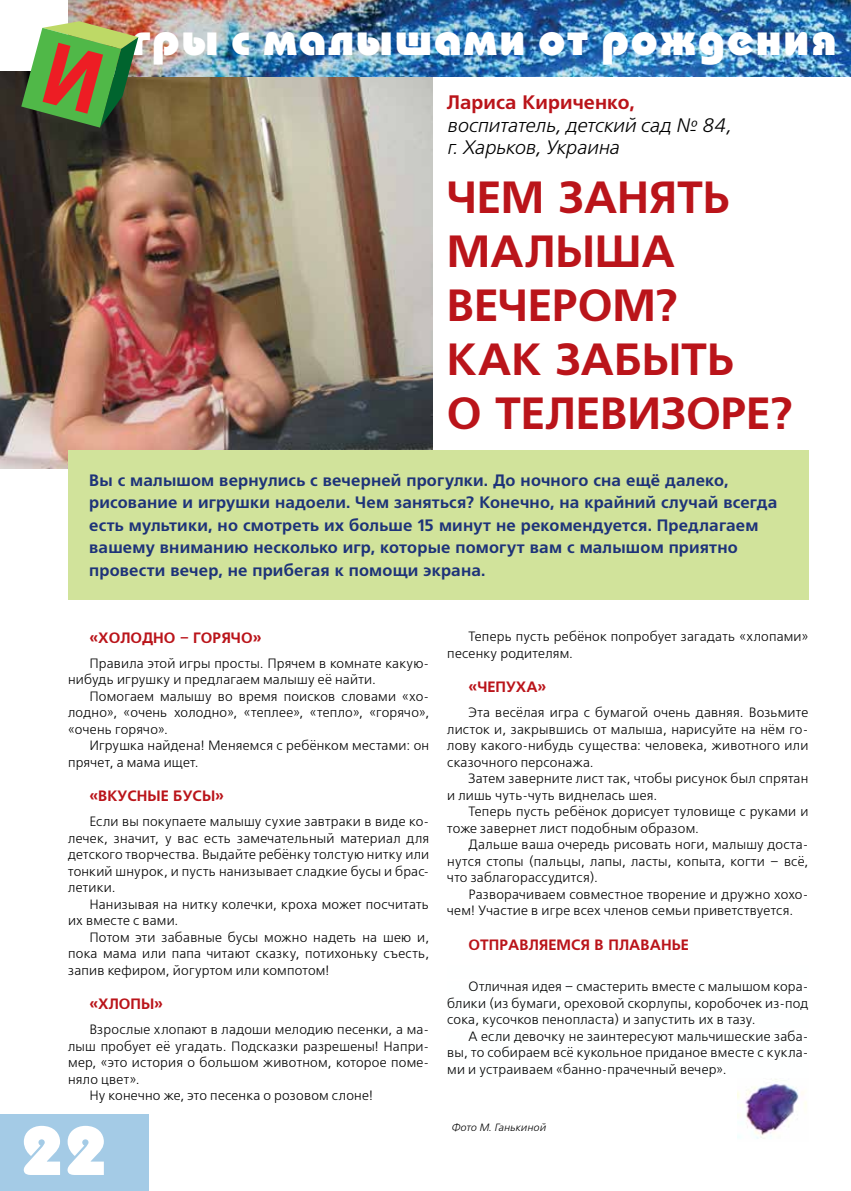
<style>
.page{position:relative;width:851px;height:1191px;background:#fff}
.page>*{position:absolute;margin:0;border:0;box-sizing:border-box;transform-origin:0 0}
.t1{font:800 69px "Bauhaus C";color:#fff}
.t2{font:700 45px/54px "Free Set C";letter-spacing:-.005em;color:#ba141a}
.t3{font:800 45px "Bauhaus C";letter-spacing:.04em;color:#fff}
.t4{font:italic 19.5px/22.5px "Free Set C";letter-spacing:-.005em;color:#000}
.t5{font:700 19.5px "Free Set C";letter-spacing:.005em;color:#ba141a}
.t6{font:700 16.5px/22.5px "Free Set C";letter-spacing:.01em;color:#1e3379}
.t7{font:700 15px "Free Set C";color:#ba141a}
.t8{font:13.5px/16.5px "Free Set C";letter-spacing:.015em;color:#000}
.t9{font:italic 10.5px "Free Set C";letter-spacing:.02em;color:#000}
</style>
<div class="page">
<div style="left:0;top:1114px;width:149px;height:77px;background:#a4cbe6"></div>
<img style="left:0;top:72px;width:433px;height:397px">
<img style="left:737px;top:1079px;width:70px;height:60px">
<img style="left:68px;top:0;width:782px;height:77px">
<div style="left:68px;top:450px;width:740px;height:150px;background:#d1e39b"></div>
<svg style="left:21px;top:21px;width:117px;height:107px;background:#7d864c"></svg>
<h2 class="t3" style="left:132px;top:13px;width:705px">гры с малышами от рождения</h2>
<h3 class="t5" style="left:446px;top:91px;width:189px">Лариса Кириченко,</h3>
<h3 class="t4" style="left:446px;top:115px;width:286px">воспитатель, детский сад № 84, г. Харьков, Украина</h3>
<h2 class="t2" style="left:446px;top:172px;width:348px">ЧЕМ ЗАНЯТЬ<br>МАЛЫША<br>ВЕЧЕРОМ?<br>КАК ЗАБЫТЬ<br>О ТЕЛЕВИЗОРЕ?</h2>
<p class="t6" style="left:89px;top:469px;width:689px">Вы с малышом вернулись с вечерней прогулки. До ночного сна ещё далеко, рисование и игрушки надоели. Чем заняться? Конечно, на крайний случай всегда есть мультики, но смотреть их больше 15 минут не рекомендуется. Предлагаем вашему вниманию несколько игр, которые помогут вам с малышом приятно провести вечер, не прибегая к помощи экрана.</p>
<p class="t7" style="left:89px;top:629px;width:174px">«ХОЛОДНО – ГОРЯЧО»</p>
<p class="t8" style="left:68px;top:655px;width:362px;text-indent:21px">Правила этой игры просты. Прячем в комнате какую&shy;нибудь игрушку и предлагаем малышу её найти.</p>
<p class="t8" style="left:68px;top:688px;width:362px;text-align:justify;text-indent:21px">Помогаем малышу во время поисков словами «хо&shy;лодно», «очень холодно», «теплее», «тепло», «горячо», «очень горячо».</p>
<p class="t8" style="left:68px;top:738px;width:362px;text-indent:21px">Игрушка найдена! Меняемся с ребёнком местами: он прячет, а мама ищет.</p>
<p class="t7" style="left:89px;top:787px;width:136px">«ВКУСНЫЕ БУСЫ»</p>
<p class="t8" style="left:68px;top:814px;width:362px;text-align:justify;text-indent:21px">Если вы покупаете малышу сухие завтраки в виде ко&shy;лечек, значит, у вас есть замечательный материал для детского творчества. Выдайте ребёнку толстую нитку или тонкий шнурок, и пусть нанизывает сладкие бусы и брас&shy;летики.</p>
<p class="t8" style="left:68px;top:896px;width:362px;text-indent:21px">Нанизывая на нитку колечки, кроха может посчитать их вместе с вами.</p>
<p class="t8" style="left:68px;top:929px;width:362px;text-align:justify;text-indent:21px">Потом эти забавные бусы можно надеть на шею и, пока мама или папа читают сказку, потихоньку съесть, запив кефиром, йогуртом или компотом!</p>
<p class="t7" style="left:89px;top:995px;width:75px">«ХЛОПЫ»</p>
<p class="t8" style="left:89px;top:1022px;width:341px">Взрослые хлопают в ладоши мелодию песенки, а ма-</p>
<p class="t8" style="left:68px;top:1038px;width:362px">лыш пробует её угадать. Подсказки разрешены! Напри-</p>
<p class="t8" style="left:68px;top:1055px;width:362px">мер, «это история о большом животном, которое поме-</p>
<p class="t8" style="left:68px;top:1071px;width:73px">няло цвет».</p>
<p class="t8" style="left:89px;top:1088px;width:285px">Ну конечно же, это песенка о розовом слоне!</p>
<h1 class="t1" style="left:20px;top:1109px;width:90px">22</h1>
<p class="t8" style="left:447px;top:629px;width:362px;text-indent:21px">Теперь пусть ребёнок попробует загадать «хлопами» песенку родителям.</p>
<p class="t7" style="left:468px;top:678px;width:79px">«ЧЕПУХА»</p>
<p class="t8" style="left:447px;top:705px;width:362px;text-align:justify;text-indent:21px">Эта весёлая игра с бумагой очень давняя. Возьмите листок и, закрывшись от малыша, нарисуйте на нём го&shy;лову какого-нибудь существа: человека, животного или сказочного персонажа.</p>
<p class="t8" style="left:447px;top:771px;width:362px;text-indent:21px">Затем заверните лист так, чтобы рисунок был спрятан и лишь чуть-чуть виднелась шея.</p>
<p class="t8" style="left:447px;top:804px;width:362px;text-indent:21px">Теперь пусть ребёнок дорисует туловище с руками и тоже завернет лист подобным образом.</p>
<p class="t8" style="left:447px;top:837px;width:362px;text-align:justify;text-indent:21px">Дальше ваша очередь рисовать ноги, малышу доста&shy;нутся стопы (пальцы, лапы, ласты, копыта, когти – всё, что заблагорассудится).</p>
<p class="t8" style="left:447px;top:886px;width:362px;text-indent:21px">Разворачиваем совместное творение и дружно хохо&shy;чем! Участие в игре всех членов семьи приветствуется.</p>
<p class="t7" style="left:468px;top:936px;width:222px">ОТПРАВЛЯЕМСЯ В ПЛАВАНЬЕ</p>
<p class="t8" style="left:447px;top:979px;width:362px;text-align:justify;text-indent:21px">Отличная идея – смастерить вместе с малышом кора&shy;блики (из бумаги, ореховой скорлупы, коробочек из-под сока, кусочков пенопласта) и запустить их в тазу.</p>
<p class="t8" style="left:447px;top:1028px;width:362px;text-align:justify;text-indent:21px">А если девочку не заинтересуют мальчишеские заба&shy;вы, то собираем всё кукольное приданое вместе с кукла&shy;ми и устраиваем «банно-прачечный вечер».</p>
<p class="t9" style="left:451px;top:1121px;width:96px">Фото М. Ганькиной</p>
</div>
